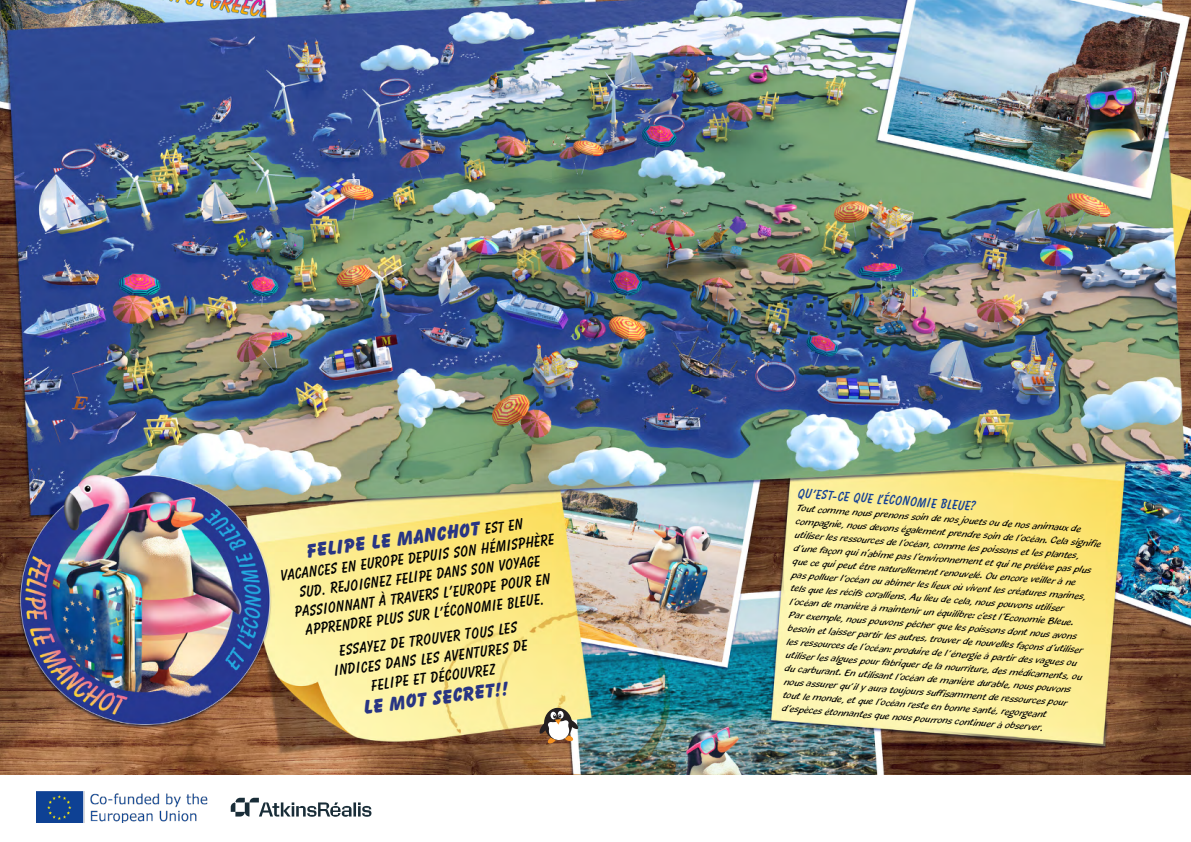
<style>
.page{position:relative;width:1191px;height:842px;background:#fff}
.page>*{position:absolute;margin:0;border:0;box-sizing:border-box;transform-origin:0 0}
.t1{font:800 20px "Balloon BT";color:#283583}
.t2{font:700 16px/19.2px "Balloon BT";color:#000;text-align:center}
.t3{font:700 14px "Balloon BT";color:#164194}
.t4{font:10px/13.4px "Blacklight D";color:#000}
.s1{font-weight:700;font-size:16px;color:#000}
</style>
<div class="page">
<img style="left:0;top:0;width:1191px;height:775px">
<svg style="left:539px;top:707px;width:40px;height:37px"></svg>
<svg style="left:231px;top:798px;width:140px;height:19px"></svg>
<img style="left:36px;top:791px;width:172px;height:32px">
<h1 class="t1" style="left:305px;top:538px;width:219px;rotate:-7deg">Felipe le Manchot <span class="s1">est en</span></h1>
<h2 class="t2" style="left:280px;top:564px;width:277px;rotate:-7deg">vacances en Europe depuis son hémisphère sud. Rejoignez Felipe dans son voyage passionnant à travers l’Europe pour en apprendre plus sur l’Économie Bleue.</h2>
<h2 class="t2" style="left:330px;top:641px;width:197px;rotate:-7deg">Essayez de trouver tous les indices dans les aventures de<br>Felipe et découvrez</h2>
<h1 class="t1" style="left:362px;top:694px;width:147px;rotate:-7deg">le mot secret!!</h1>
<h3 class="t3" style="left:798px;top:485px;width:180px;rotate:4deg">QU’EST-CE QUE L’ÉCONOMIE BLEUE?</h3>
<p class="t4" style="left:796px;top:502px;width:308px;rotate:4deg">Tout comme nous prenons soin de nos jouets ou de nos animaux de compagnie, nous devons également prendre soin de l’océan. Cela signifie utiliser les ressources de l’océan, comme les poissons et les plantes, d’une façon qui n’abîme pas l’environnement et qui ne prélève pas plus que ce qui peut être naturellement renouvelé. Ou encore veiller à ne<br>pas polluer l’océan ou abimer les lieux où vivent les créatures marines, tels que les récifs coralliens. Au lieu de cela, nous pouvons utiliser<br>l’océan de manière à maintenir un équilibre: c’est l’Economie Bleue.<br>Par exemple, nous pouvons pêcher que les poissons dont nous avons besoin et laisser partir les autres, trouver de nouvelles façons d’utiliser les ressources de l’océan: produire de l’énergie à partir des vagues ou utiliser les algues pour fabriquer de la nourriture, des médicaments, ou du carburant. En utilisant l’océan de manière durable, nous pouvons nous assurer qu’il y aura toujours suffisamment de ressources pour<br>tout le monde, et que l’océan reste en bonne santé, regorgeant<br>d’espèces étonnantes que nous pourrons continuer à observer.</p>
</div>
